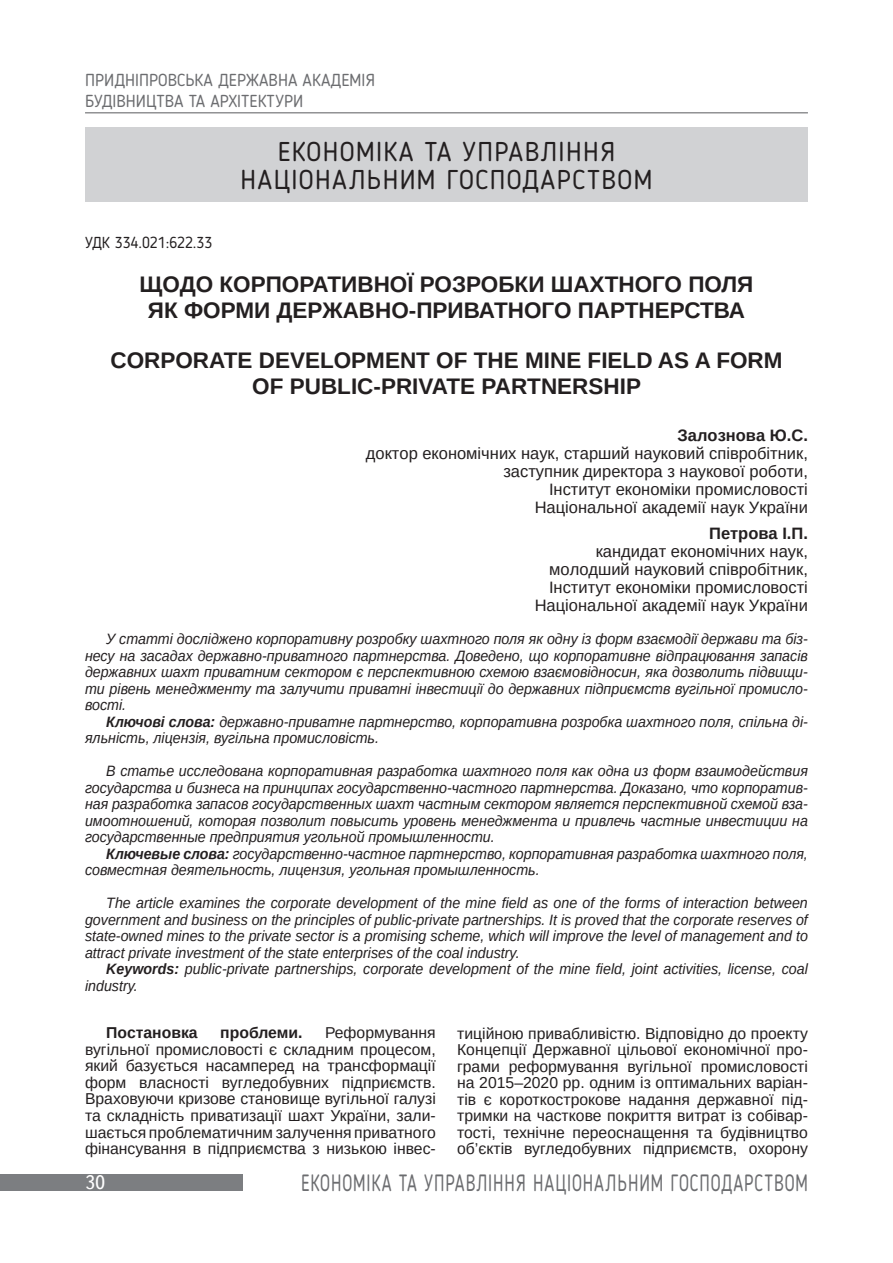
<style>
.page{position:relative;width:893px;height:1263px;background:#fff}
.page>*{position:absolute;margin:0;border:0;box-sizing:border-box;transform-origin:0 0}
.t1{font:27px/28.5px "Blogger Sans";letter-spacing:.05em;color:#231f20;text-align:center}
.t2{font:23.4px "Blogger Sans";letter-spacing:.05em;color:#6c6d70;scale:.77 1}
.t3{font:700 22.5px/25.5px "Arimo";color:#231f20;text-align:center}
.t4{font:19.5px "Ukrainian Text";color:#fff}
.t5{font:17.25px/20.7px "Blogger Sans";color:#6c6d70}
.t6{font:16.5px/18px "Arimo";color:#231f20;text-align:right}
.t7{font:700 16.5px "Arimo";color:#231f20}
.t8{font:15.75px/16.5px "Arimo";color:#231f20;text-align:justify}
.t9{font:700 15.75px "Arimo";color:#231f20}
.t10{font:15.75px "Blogger Sans";color:#231f20}
.t11{font:italic 15px/16.5px "Arimo";color:#231f20;text-align:justify;scale:.95 1}
.s1{font-weight:700}
</style>
<div class="page">
<hr style="left:85px;top:112px;width:723px;height:1px;background:#6c6d70">
<div style="left:0;top:1173px;width:242px;height:17px;background:#7c7e81"></div>
<div style="left:85px;top:128px;width:723px;height:74px;background:#d1d2d4"></div>
<p class="t5" style="left:85px;top:69px;width:291px">ПРИДНІПРОВСЬКА ДЕРЖАВНА АКАДЕМІЯ<br>БУДІВНИЦТВА ТА АРХІТЕКТУРИ</p>
<h1 class="t1" style="left:240px;top:137px;width:413px">ЕКОНОМІКА ТА УПРАВЛІННЯ<br>НАЦІОНАЛЬНИМ ГОСПОДАРСТВОМ</h1>
<p class="t10" style="left:85px;top:233px;width:129px">УДК 334.021:622.33</p>
<h3 class="t3" style="left:140px;top:272px;width:615px">ЩОДО КОРПОРАТИВНОЇ РОЗРОБКИ ШАХТНОГО ПОЛЯ<br>ЯК ФОРМИ ДЕРЖАВНО-ПРИВАТНОГО ПАРТНЕРСТВА</h3>
<h3 class="t3" style="left:110px;top:348px;width:674px">CORPORATE DEVELOPMENT OF THE MINE FIELD AS A FORM<br>OF PUBLIC-PRIVATE PARTNERSHIP</h3>
<p class="t7" style="left:678px;top:424px;width:132px">Залознова Ю.С.</p>
<p class="t6" style="left:366px;top:444px;width:444px">доктор економічних наук, старший науковий співробітник, заступник директора з наукової роботи,<br>Інститут економіки промисловості<br>Національної академії наук України</p>
<p class="t7" style="left:709px;top:522px;width:100px">Петрова І.П.</p>
<p class="t6" style="left:535px;top:543px;width:275px">кандидат економічних наук, молодший науковий співробітник, Інститут економіки промисловості Національної академії наук України</p>
<p class="t11" style="left:85px;top:631px;width:762px;text-indent:21px">У статті досліджено корпоративну розробку шахтного поля як одну із форм взаємодії держави та біз&shy;несу на засадах державно-приватного партнерства. Доведено, що корпоративне відпрацювання запасів державних шахт приватним сектором є перспективною схемою взаємовідносин, яка дозволить підвищи&shy;ти рівень менеджменту та залучити приватні інвестиції до державних підприємств вугільної промисло&shy;вості.</p>
<p class="t11" style="left:85px;top:713px;width:762px;text-indent:21px"><span class="s1">Ключові слова:</span> державно-приватне партнерство, корпоративна розробка шахтного поля, спільна ді&shy;яльність, ліцензія, вугільна промисловість.</p>
<p class="t11" style="left:85px;top:763px;width:762px;text-indent:21px">В статье исследована корпоративная разработка шахтного поля как одна из форм взаимодействия государства и бизнеса на принципах государственно-частного партнерства. Доказано, что корпоратив&shy;ная разработка запасов государственных шахт частным сектором является перспективной схемой вза&shy;имоотношений, которая позволит повысить уровень менеджмента и привлечь частные инвестиции на государственные предприятия угольной промышленности.</p>
<p class="t11" style="left:85px;top:845px;width:762px;text-indent:21px"><span class="s1">Ключевые слова:</span> государственно-частное партнерство, корпоративная разработка шахтного поля, совместная деятельность, лицензия, угольная промышленность.</p>
<p class="t11" style="left:85px;top:895px;width:762px;text-indent:21px">The article examines the corporate development of the mine field as one of the forms of interaction between government and business on the principles of public-private partnerships. It is proved that the corporate reserves of state-owned mines to the private sector is a promising scheme, which will improve the level of management and to attract private investment of the state enterprises of the coal industry.</p>
<p class="t11" style="left:85px;top:961px;width:762px;text-indent:21px"><span class="s1">Keywords:</span> public-private partnerships, corporate development of the mine field, joint activities, license, coal industry.</p>
<p class="t9" style="left:106px;top:1022px;width:93px">Постановка</p>
<p class="t9" style="left:220px;top:1022px;width:84px">проблеми.</p>
<p class="t8" style="left:85px;top:1025px;width:352px;text-indent:240px">Реформування вугільної промисловості є складним процесом, який базується насамперед на трансформації форм власності вугледобувних підприємств.<br>Враховуючи кризове становище вугільної галузі та складність приватизації шахт України, зали&shy;шається проблематичним залучення приватного фінансування в підприємства з низькою інвес-</p>
<p class="t8" style="left:457px;top:1025px;width:352px">тиційною привабливістю. Відповідно до проекту Концепції Державної цільової економічної про&shy;грами реформування вугільної промисловості на 2015–2020 рр. одним із оптимальних варіан&shy;тів є короткострокове надання державної під&shy;тримки на часткове покриття витрат із собівар&shy;тості, технічне переоснащення та будівництво об’єктів вугледобувних підприємств, охорону</p>
<h3 class="t4" style="left:85px;top:1172px;width:22px">30</h3>
<h2 class="t2" style="left:301px;top:1168px;width:660px">ЕКОНОМІКА ТА УПРАВЛІННЯ НАЦІОНАЛЬНИМ ГОСПОДАРСТВОМ</h2>
</div>
